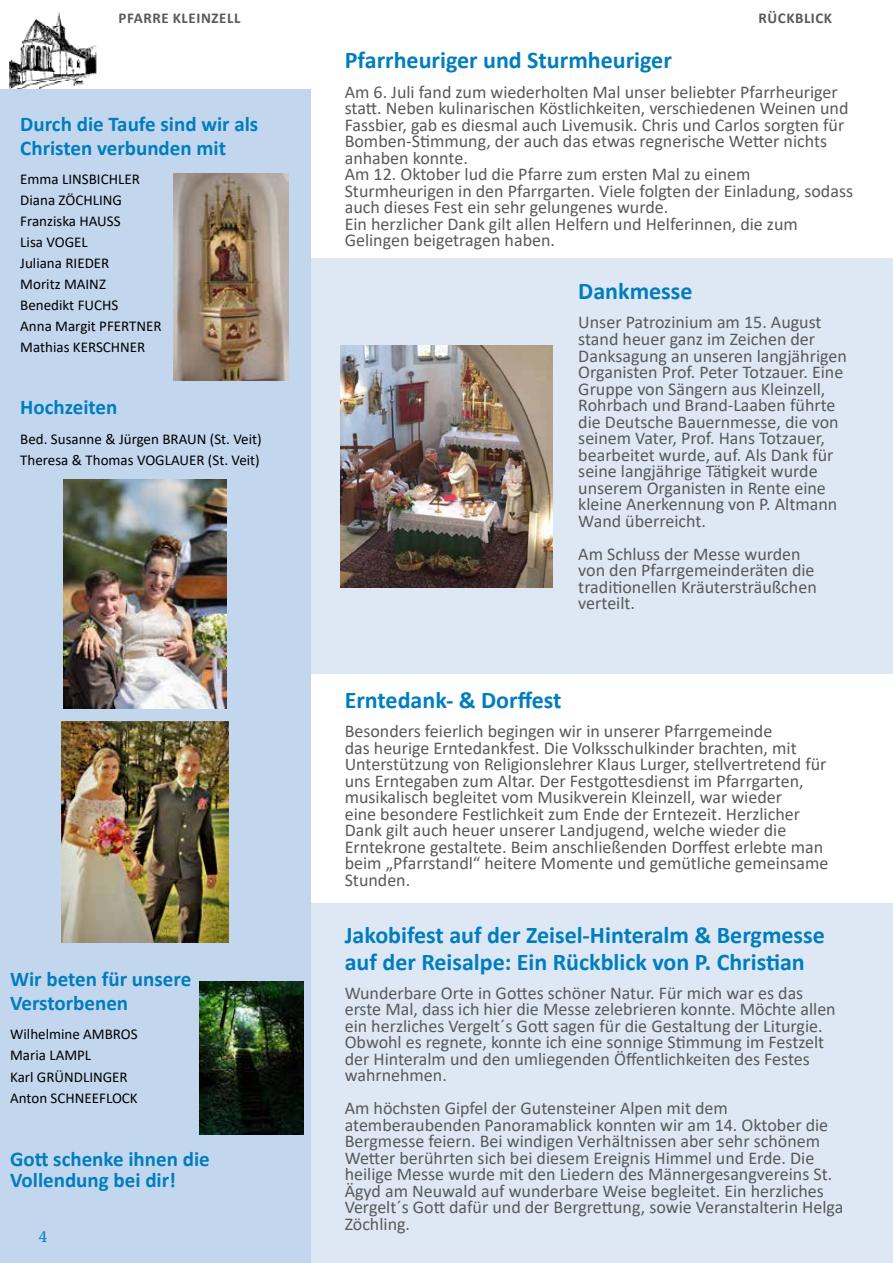
<style>
.page{position:relative;width:893px;height:1263px;background:#fff}
.page>*{position:absolute;margin:0;border:0;box-sizing:border-box;transform-origin:0 0}
.t1{font:700 24px/27px "Calibri";color:#007dbe}
.t2{font:700 21px/24px "Calibri";color:#007dbe}
.t3{font:18px/16.5px "Calibri";color:#58595b}
.t4{font:15px/21px "Calibri";color:#000}
.t5{font:700 15px "Calibri";letter-spacing:.04em;color:#58595b}
.t6{font:15px "Droid Serif";color:#007dbe}
</style>
<div class="page">
<img style="left:9px;top:12px;width:88px;height:77px">
<div style="left:311px;top:259px;width:582px;height:415px;background:#dee8f4"></div>
<div style="left:311px;top:904px;width:582px;height:359px;background:#dee8f4"></div>
<img style="left:341px;top:345px;width:211px;height:242px">
<div style="left:0;top:89px;width:311px;height:1174px;background:#c2d7ed"></div>
<img style="left:174px;top:173px;width:115px;height:207px">
<img style="left:62px;top:722px;width:167px;height:221px">
<img style="left:64px;top:479px;width:162px;height:229px">
<img style="left:200px;top:981px;width:103px;height:153px">
<p class="t5" style="left:119px;top:7px;width:123px">PFARRE KLEINZELL</p>
<p class="t5" style="left:758px;top:8px;width:75px">RÜCKBLICK</p>
<h1 class="t1" style="left:345px;top:47px;width:329px">Pfarrheuriger und Sturmheuriger</h1>
<p class="t3" style="left:345px;top:83px;width:510px">Am 6. Juli fand zum wiederholten Mal unser beliebter Pfarrheuriger statt. Neben kulinarischen Köstlichkeiten, verschiedenen Weinen und Fassbier, gab es diesmal auch Livemusik. Chris und Carlos sorgten für Bomben-Stimmung, der auch das etwas regnerische Wetter nichts anhaben konnte.<br>Am 12. Oktober lud die Pfarre zum ersten Mal zu einem Sturmheurigen in den Pfarrgarten. Viele folgten der Einladung, sodass auch dieses Fest ein sehr gelungenes wurde.<br>Ein herzlicher Dank gilt allen Helfern und Helferinnen, die zum Gelingen beigetragen haben.</p>
<p class="t2" style="left:20px;top:111px;width:240px">Durch die Taufe sind wir als<br>Christen verbunden mit</p>
<p class="t4" style="left:20px;top:168px;width:143px">Emma LINSBICHLER<br>Diana ZÖCHLING<br>Franziska HAUSS<br>Lisa VOGEL<br>Juliana RIEDER<br>Moritz MAINZ<br>Benedikt FUCHS<br>Anna Margit PFERTNER<br>Mathias KERSCHNER</p>
<h1 class="t1" style="left:578px;top:277px;width:116px">Dankmesse</h1>
<p class="t3" style="left:578px;top:314px;width:270px">Unser Patrozinium am 15. August stand heuer ganz im Zeichen der Danksagung an unseren langjährigen Organisten Prof. Peter Totzauer. Eine Gruppe von Sängern aus Kleinzell, Rohrbach und Brand-Laaben führte die Deutsche Bauernmesse, die von seinem Vater, Prof. Hans Totzauer, bearbeitet wurde, auf. Als Dank für seine langjährige Tätigkeit wurde unserem Organisten in Rente eine kleine Anerkennung von P. Altmann Wand überreicht.</p>
<p class="t3" style="left:578px;top:545px;width:240px">Am Schluss der Messe wurden von den Pfarrgemeinderäten die traditionellen Kräutersträußchen verteilt.</p>
<p class="t2" style="left:20px;top:395px;width:99px">Hochzeiten</p>
<p class="t4" style="left:20px;top:428px;width:243px">Bed. Susanne &amp; Jürgen BRAUN (St. Veit)<br>Theresa &amp; Thomas VOGLAUER (St. Veit)</p>
<p class="t2" style="left:10px;top:967px;width:183px">Wir beten für unsere<br>Verstorbenen</p>
<p class="t4" style="left:10px;top:1024px;width:129px">Wilhelmine AMBROS<br>Maria LAMPL<br>Karl GRÜNDLINGER<br>Anton SCHNEEFLOCK</p>
<p class="t2" style="left:10px;top:1148px;width:201px;line-height:21px">Gott schenke ihnen die<br>Vollendung bei dir!</p>
<p class="t6" style="left:39px;top:1226px;width:10px">4</p>
<h1 class="t1" style="left:345px;top:686px;width:218px">Erntedank- &amp; Dorffest</h1>
<p class="t3" style="left:345px;top:722px;width:485px">Besonders feierlich begingen wir in unserer Pfarrgemeinde<br>das heurige Erntedankfest. Die Volksschulkinder brachten, mit Unterstützung von Religionslehrer Klaus Lurger, stellvertretend für uns Erntegaben zum Altar. Der Festgottesdienst im Pfarrgarten, musikalisch begleitet vom Musikverein Kleinzell, war wieder<br>eine besondere Festlichkeit zum Ende der Erntezeit. Herzlicher Dank gilt auch heuer unserer Landjugend, welche wieder die Erntekrone gestaltete. Beim anschließenden Dorffest erlebte man beim „Pfarrstandl“ heitere Momente und gemütliche gemeinsame Stunden.</p>
<h1 class="t1" style="left:345px;top:921px;width:482px">Jakobifest auf der Zeisel-Hinteralm &amp; Bergmesse auf der Reisalpe: Ein Rückblick von P. Christian</h1>
<p class="t3" style="left:345px;top:984px;width:493px">Wunderbare Orte in Gottes schöner Natur. Für mich war es das erste Mal, dass ich hier die Messe zelebrieren konnte. Möchte allen ein herzliches Vergelt´s Gott sagen für die Gestaltung der Liturgie.<br>Obwohl es regnete, konnte ich eine sonnige Stimmung im Festzelt der Hinteralm und den umliegenden Öffentlichkeiten des Festes wahrnehmen.</p>
<p class="t3" style="left:345px;top:1100px;width:500px">Am höchsten Gipfel der Gutensteiner Alpen mit dem atemberaubenden Panoramablick konnten wir am 14. Oktober die Bergmesse feiern. Bei windigen Verhältnissen aber sehr schönem Wetter berührten sich bei diesem Ereignis Himmel und Erde. Die heilige Messe wurde mit den Liedern des Männergesangvereins St.<br>Ägyd am Neuwald auf wunderbare Weise begleitet. Ein herzliches Vergelt´s Gott dafür und der Bergrettung, sowie Veranstalterin Helga Zöchling.</p>
</div>
